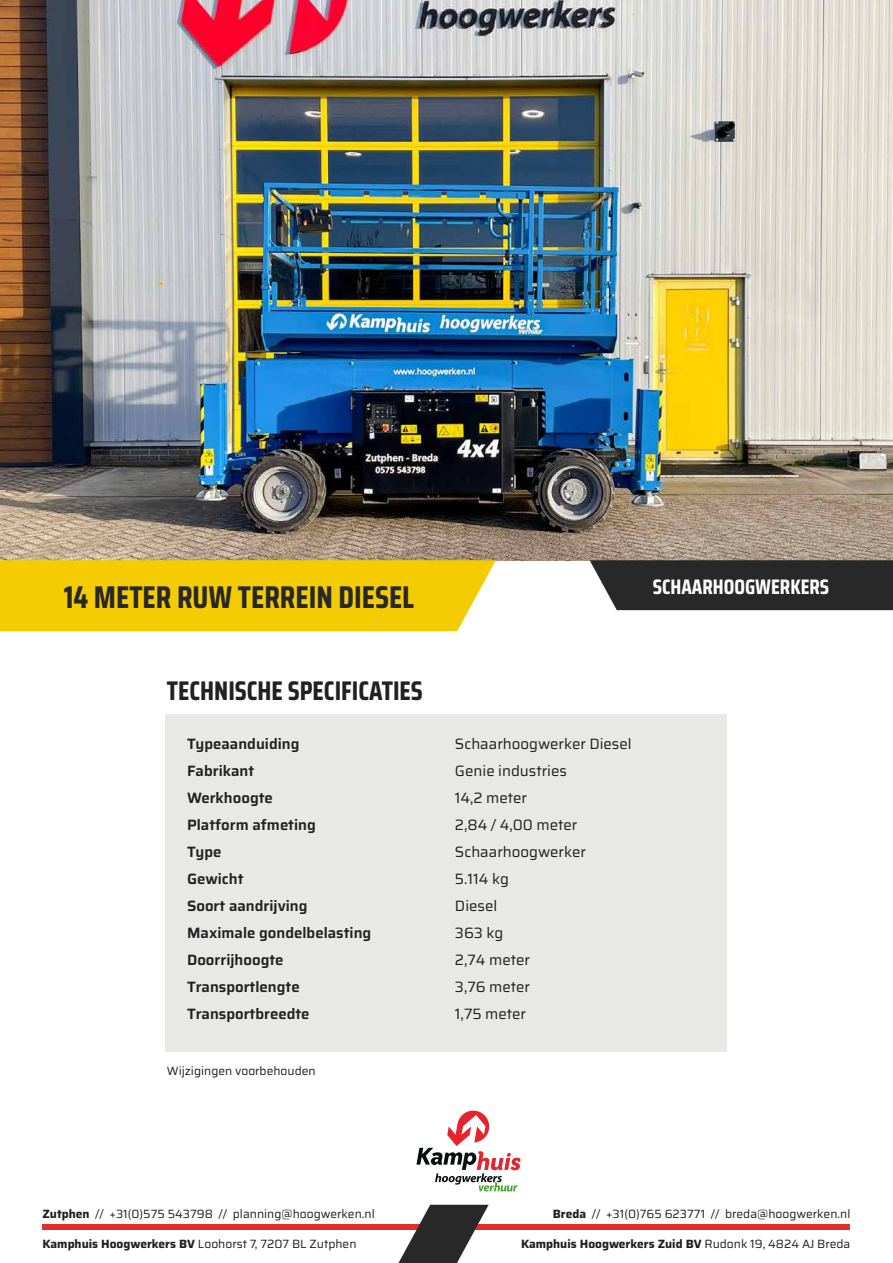
<style>
.page{position:relative;width:893px;height:1263px;background:#fff}
.page>*{position:absolute;margin:0;border:0;box-sizing:border-box;transform-origin:0 0}
.t1{font:700 31.5px "Saira Condensed";color:#282829}
.t2{font:700 27px "Saira Condensed";color:#212022}
.t3{font:700 21px "Saira Condensed";color:#fff}
.t4{font:600 15px "Saira";color:#212022}
.t5{font:15px "Saira";color:#212022}
.t6{font:12px "Saira";color:#212022}
.t7{font:700 12px "Saira";color:#212022}
.s1{font-weight:700}
.s2{font-weight:400}
</style>
<div class="page">
<div style="left:43px;top:1224px;width:807px;height:6px;background:#e42e2d"></div>
<svg style="left:398px;top:1205px;width:91px;height:58px"></svg>
<svg style="left:416px;top:1110px;width:105px;height:81px"></svg>
<img style="left:0;top:0;width:893px;height:560px">
<div style="left:0;top:560px;width:496px;height:71px;background:#f4cc04"></div>
<div style="left:590px;top:560px;width:303px;height:50px;background:#282829"></div>
<div style="left:166px;top:714px;width:561px;height:337px;background:#e8e9e6"></div>
<h1 class="t1" style="left:64px;top:579px;width:352px">14 METER RUW TERREIN DIESEL</h1>
<h3 class="t3" style="left:653px;top:574px;width:178px">SCHAARHOOGWERKERS</h3>
<h2 class="t2" style="left:167px;top:675px;width:257px">TECHNISCHE SPECIFICATIES</h2>
<p class="t4" style="left:187px;top:738px;width:114px">Typeaanduiding</p>
<p class="t5" style="left:455px;top:738px;width:178px">Schaarhoogwerker Diesel</p>
<p class="t4" style="left:187px;top:765px;width:69px">Fabrikant</p>
<p class="t5" style="left:455px;top:765px;width:113px">Genie industries</p>
<p class="t4" style="left:187px;top:792px;width:87px">Werkhoogte</p>
<p class="t5" style="left:455px;top:792px;width:74px">14,2 meter</p>
<p class="t4" style="left:187px;top:819px;width:130px">Platform afmeting</p>
<p class="t5" style="left:455px;top:819px;width:124px">2,84 / 4,00 meter</p>
<p class="t4" style="left:187px;top:846px;width:36px">Type</p>
<p class="t5" style="left:455px;top:846px;width:132px">Schaarhoogwerker</p>
<p class="t4" style="left:187px;top:873px;width:58px">Gewicht</p>
<p class="t5" style="left:455px;top:873px;width:55px">5.114 kg</p>
<p class="t4" style="left:187px;top:900px;width:122px">Soort aandrijving</p>
<p class="t5" style="left:455px;top:900px;width:44px">Diesel</p>
<p class="t4" style="left:187px;top:927px;width:186px">Maximale gondelbelasting</p>
<p class="t5" style="left:455px;top:927px;width:50px">363 kg</p>
<p class="t4" style="left:187px;top:954px;width:98px">Doorrijhoogte</p>
<p class="t5" style="left:455px;top:954px;width:76px">2,74 meter</p>
<p class="t4" style="left:187px;top:981px;width:114px">Transportlengte</p>
<p class="t5" style="left:455px;top:981px;width:76px">3,76 meter</p>
<p class="t4" style="left:187px;top:1008px;width:124px">Transportbreedte</p>
<p class="t5" style="left:455px;top:1008px;width:73px">1,75 meter</p>
<p class="t6" style="left:167px;top:1066px;width:150px">Wijzigingen voorbehouden</p>
<p class="t6" style="left:43px;top:1209px;width:334px"><span class="s1">Zutphen</span> // +31(0)575 543798 // planning@hoogwerken.nl</p>
<p class="t6" style="left:553px;top:1209px;width:299px"><span class="s1">Breda</span> // +31(0)765 623771 // breda@hoogwerken.nl</p>
<p class="t6" style="left:43px;top:1239px;width:316px"><span class="s1">Kamphuis Hoogwerkers BV</span> Loohorst 7, 7207 BL Zutphen</p>
<p class="t7" style="left:521px;top:1239px;width:331px">Kamphuis Hoogwerkers Zuid BV <span class="s2">Rudonk 19, 4824 AJ Breda</span></p>
</div>
